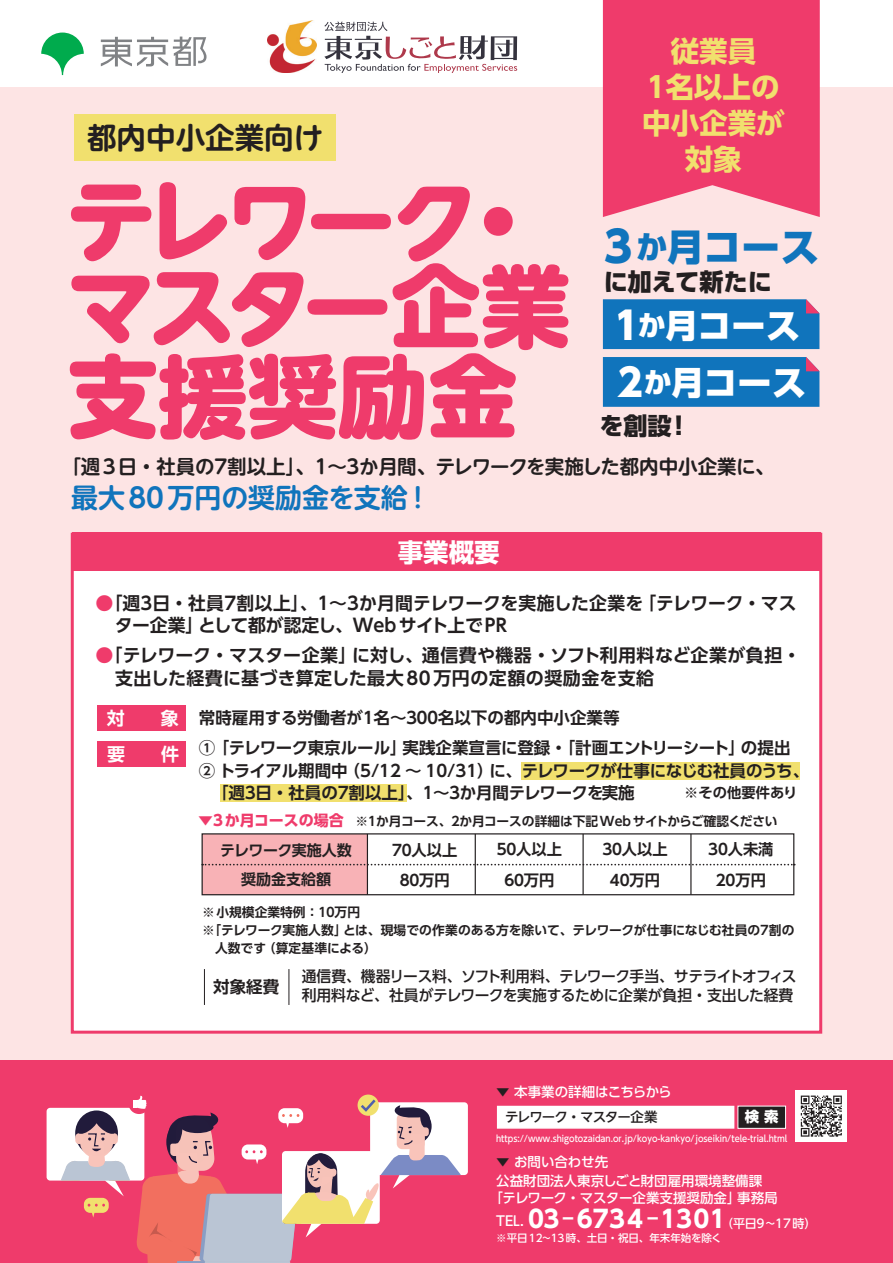
<style>
.page{position:relative;width:893px;height:1263px;background:#fff}
.page>*{position:absolute;margin:0;border:0;box-sizing:border-box;transform-origin:0 0}
.t1{font:800 90px/87.8px "UD Shin M Go Pro";letter-spacing:-.07em;color:#ef3b6b}
.t2{font:800 39.3px "UD Shin Go Pr 6 N";color:#1074bc}
.t3{font:800 34.95px "UD Shin Go Pr 6 N";letter-spacing:-.015em;color:#fff}
.t4{font:700 29.55px "UD Shin M Go Pro De";color:#231f20}
.t5{font:700 28.5px/36px "UD Shin Go Pr 6 N";color:#f1e06e;text-align:center}
.t6{font:700 27px "UD Shin M Go Pro De";color:#1074bc}
.t7{font:700 25.5px "UD Shin Go Pr 6 N";color:#fff}
.t8{font:800 24.15px "UD Shin Go Pr 6 N";letter-spacing:-.005em;color:#231f20}
.t9{font:700 24px "UD Shin Go Pr 6 N";letter-spacing:-.315em;color:#fff}
.t10{font:700 19.5px "UD Shin M Go Pro De";letter-spacing:-.025em;color:#231f20}
.t11{font:700 18px/22.5px "UD Shin Go Pr 6 N De";letter-spacing:.005em;color:#231f20}
.t12{font:700 18px "UD Shin Go Pr 6 N De";color:#fff}
.t13{font:700 16.5px/30px "UD Shin Go Pr 6 N De";letter-spacing:-.01em;color:#231f20}
.t14{font:500 15.3px/18.6px "UD Shin Go Pr 6 N";letter-spacing:-.03em;color:#231f20}
.t15{font:700 15.3px/30.5px "UD Shin Go Pr 6 N De";letter-spacing:-.18em;color:#231f20;text-align:center}
.t16{font:700 15px/29.8px "UD Shin Go Pr 6 N De";color:#231f20;text-align:center}
.t17{font:700 15px "UD Shin Go Pr 6 N";color:#ef3b6b}
.t18{font:800 14.4px "UD Shin Go NT Pr 6 N";color:#fff}
.t19{font:500 13.5px/16.5px "UD Shin Go Pr 6 N";color:#fff}
.t20{font:500 13.5px "UD Shin Go NT Pr 6 N";letter-spacing:-.075em;color:#231f20}
.t21{font:700 12.75px/18px "UD Shin Go Pr 6 N De";letter-spacing:-.01em;color:#231f20}
.t22{font:500 10.5px "UD Shin Go Pr 6 N";color:#fff}
.t23{font:500 9px "UD Shin Go Pr 6 N";color:#fff;scale:.92 1}
.s1{font-size:42.6px}
.s2{font-size:31.5px}
.s3{font-size:37.05px}
.s4{font-size:37.8px}
.s5{font-size:27.9px}
.s6{font-size:32.85px}
.s7{color:#ef3b6b}
.s8{font-size:14.25px}
.s9{color:#231f20}
.s10{font-weight:500;font-size:13.5px}
.s11{font-weight:500;font-size:12px}
</style>
<div class="page">
<div style="left:0;top:87px;width:893px;height:1176px;background:#fde4e4"></div>
<div style="left:0;top:1060px;width:893px;height:203px;background:#ef3b6b"></div>
<div style="left:71px;top:533px;width:751px;height:501px;background:#fff;border:3px solid #ef3b6b"></div>
<div style="left:72px;top:533px;width:749px;height:38px;background:#ef3b6b"></div>
<div style="left:74px;top:115px;width:262px;height:46px;background:#f1e06e"></div>
<svg style="left:47px;top:1095px;width:421px;height:168px"></svg>
<div style="left:202px;top:834px;width:165px;height:61px;background:#f8b2b6"></div>
<div style="left:202px;top:833px;width:592px;height:62px;border:1px solid #231f20"></div>
<svg style="left:202px;top:864px;width:593px;height:1px"></svg>
<hr style="left:289px;top:969px;width:1px;height:36px;background:#231f20">
<hr style="left:204px;top:969px;width:1px;height:36px;background:#231f20">
<hr style="left:690px;top:834px;width:1px;height:61px;background:#231f20">
<hr style="left:582px;top:834px;width:2px;height:61px;background:#231f20">
<hr style="left:475px;top:834px;width:1px;height:61px;background:#231f20">
<hr style="left:367px;top:834px;width:1px;height:61px;background:#231f20">
<div style="left:522px;top:762px;width:278px;height:18px;background:#f1e06e"></div>
<div style="left:220px;top:784px;width:187px;height:18px;background:#f1e06e"></div>
<div style="left:603px;top:299px;width:216px;height:50px;background:#1074bc"></div>
<div style="left:603px;top:357px;width:216px;height:50px;background:#1074bc"></div>
<div style="left:497px;top:1106px;width:237px;height:23px;background:#fff;border:2px solid #fff"></div>
<div style="left:737px;top:1106px;width:49px;height:23px;background:#231f20;border:1px solid #fff"></div>
<div style="left:796px;top:1090px;width:51px;height:51px;background:#fff"></div>
<svg style="left:801px;top:1095px;width:41px;height:42px"></svg>
<div style="left:98px;top:705px;width:88px;height:26px;background:#ef3b6b"></div>
<div style="left:98px;top:741px;width:88px;height:26px;background:#ef3b6b"></div>
<svg style="left:41px;top:33px;width:43px;height:42px"></svg>
<svg style="left:101px;top:37px;width:106px;height:29px"></svg>
<svg style="left:324px;top:21px;width:193px;height:52px"></svg>
<img style="left:268px;top:21px;width:48px;height:51px">
<svg style="left:603px;top:0;width:217px;height:217px;background:#f04773"></svg>
<h3 class="t4" style="left:87px;top:114px;width:237px">都内中小企業向け</h3>
<h1 class="t1" style="left:66px;top:173px;width:506px">テレワーク・マスター企業支援奨励金</h1>
<h3 class="t5" style="left:642px;top:33px;width:144px">従業員<br>１名以上の中小企業が対象</h3>
<h2 class="t2" style="left:604px;top:214px;width:217px"><span class="s1">3</span><span class="s2">か</span><span class="s3">月</span>コース</h2>
<h3 class="t8" style="left:604px;top:262px;width:170px">に加えて新たに</h3>
<h3 class="t3" style="left:608px;top:296px;width:194px"><span class="s4">１</span><span class="s5">か</span><span class="s6">月</span>コース</h3>
<h3 class="t3" style="left:611px;top:354px;width:197px"><span class="s4">２</span><span class="s5">か</span><span class="s6">月</span>コース</h3>
<h3 class="t8" style="left:599px;top:406px;width:85px">を創設 !</h3>
<p class="t10" style="left:61px;top:451px;width:734px">「週3日・社員の７割以上」、１～３か月間、テレワークを実施した都内中小企業に、　</p>
<h3 class="t6" style="left:71px;top:475px;width:355px">最大80万円の奨励金を支給!</h3>
<h3 class="t7" style="left:398px;top:532px;width:103px">事業概要</h3>
<p class="t11" style="left:115px;top:591px;width:683px;text-indent:-19px"><span class="s7">●</span>「週３日・社員７割以上」、１～３か月間テレワークを実施した企業を「テレワーク・マスター企業」として都が認定し、Webサイト上でPR</p>
<p class="t11" style="left:115px;top:644px;width:687px;text-indent:-19px"><span class="s7">●</span>「テレワーク・マスター企業」に対し、通信費や機器・ソフト利用料など企業が負担・支出した経費に基づき算定した最大80万円の定額の奨励金を支給</p>
<p class="t13" style="left:199px;top:702px;width:593px">常時雇用する労働者が１名～３００名以下の都内中小企業等<br>① 「テレワーク東京ルール」実践企業宣言に登録・「計画エントリーシート」の提出</p>
<p class="t13" style="left:199px;top:759px;width:612px;line-height:22.5px;text-align:center">② トライアル期間中（5/12 ～ 10/31）に、テレワークが仕事になじむ社員のうち、「週３日・社員の７割以上」、１～３か月間テレワークを実施　　　<span class="s8">※その他要件あり</span></p>
<p class="t12" style="left:107px;top:704px;width:73px">対　　象</p>
<p class="t12" style="left:107px;top:739px;width:73px">要　　件</p>
<p class="t17" style="left:198px;top:808px;width:147px">▼3か月コースの場合</p>
<p class="t21" style="left:355px;top:811px;width:424px">※１か月コース、２か月コースの詳細は下記Webサイトからご確認ください</p>
<p class="t16" style="left:220px;top:835px;width:133px">テレワーク実施人数奨励金支給額</p>
<p class="t15" style="left:389px;top:834px;width:69px">７０人以上<br>８０万円</p>
<p class="t15" style="left:494px;top:833px;width:69px">５０人以上<br>６０万円</p>
<p class="t15" style="left:600px;top:833px;width:69px">３０人以上<br>４０万円</p>
<p class="t15" style="left:706px;top:833px;width:69px">３０人未満<br>２０万円</p>
<p class="t21" style="left:202px;top:903px;width:594px">※小規模企業特例：１０万円<br>※「テレワーク実施人数」とは、現場での作業のある方を除いて、テレワークが仕事になじむ社員の７割の　人数です（算定基準による）</p>
<p class="t13" style="left:213px;top:971px;width:67px">対象経費</p>
<p class="t14" style="left:302px;top:967px;width:496px">通信費、機器リース料、ソフト利用料、テレワーク手当、サテライトオフィス利用料など、社員がテレワークを実施するために企業が負担・支出した経費</p>
<p class="t19" style="left:496px;top:1083px;width:177px"><span class="s9">▼</span> 本事業の詳細はこちらから</p>
<p class="t23" style="left:496px;top:1131px;width:318px">https://www.shigotozaidan.or.jp/koyo-kankyo/joseikin/tele-trial.html</p>
<p class="t19" style="left:496px;top:1153px;width:114px"><span class="s9">▼</span> お問い合わせ先</p>
<p class="t20" style="left:505px;top:1106px;width:154px">テレワーク・マスター企業</p>
<p class="t18" style="left:745px;top:1105px;width:35px">検 索</p>
<p class="t19" style="left:489px;top:1172px;width:290px;text-indent:7px">公益財団法人東京しごと財団雇用環境整備課「テレワーク・マスター企業支援奨励金」事務局</p>
<h3 class="t9" style="left:496px;top:1200px;width:322px"><span class="s10">TEL.</span> ０３‒６７３４‒１３０１<span class="s11">（平日９~17 時）</span></h3>
<p class="t22" style="left:496px;top:1229px;width:227px">※平日12~13時、土日・祝日、年末年始を除く</p>
</div>
